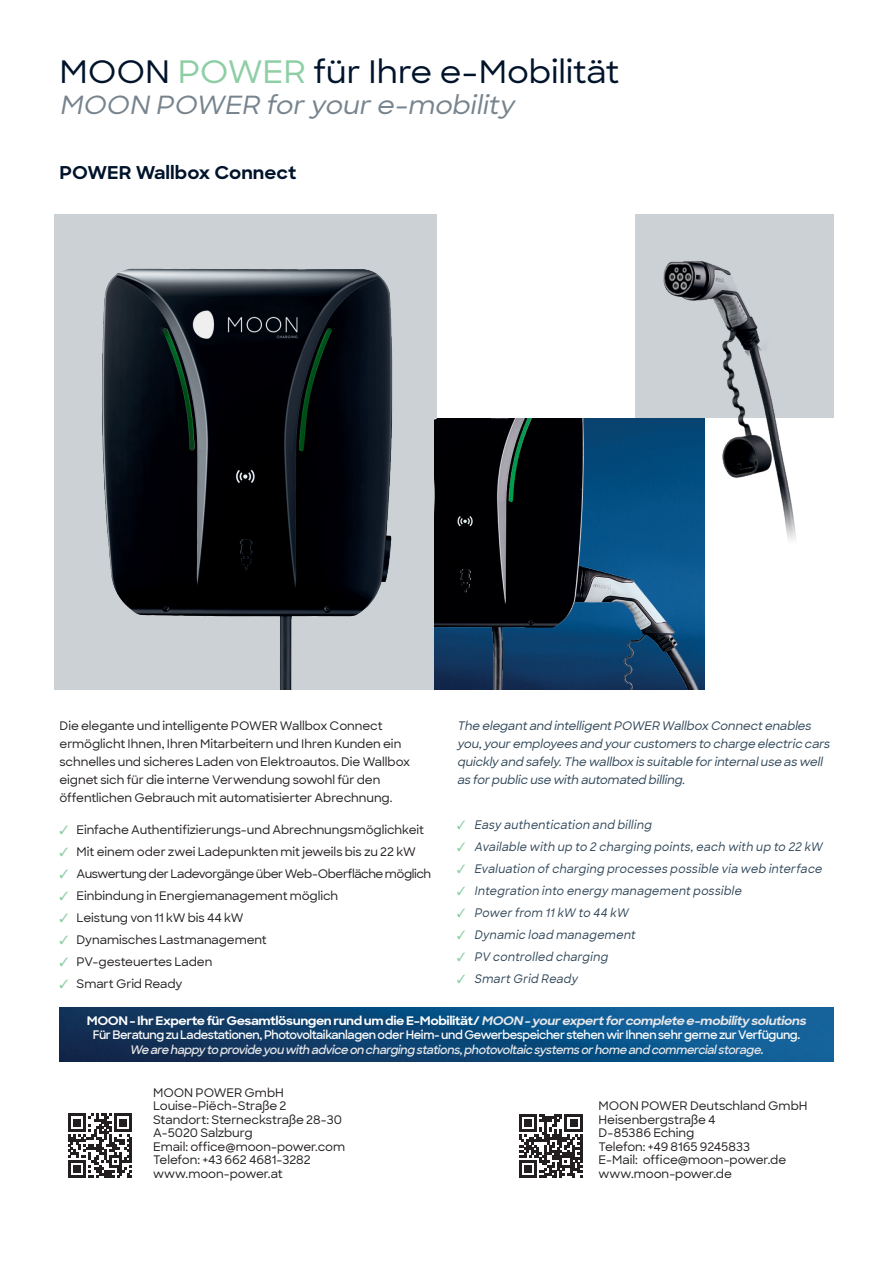
<style>
.page{position:relative;width:893px;height:1263px;background:#fff}
.page>*{position:absolute;margin:0;border:0;box-sizing:border-box;transform-origin:0 0}
.t1{font:500 31.5px "Sharp Sans";letter-spacing:-.01em;color:#00132a;scale:1.05 1}
.t2{font:italic 500 25.5px "Sharp Sans";color:#77848e;scale:1.05 1}
.t3{font:700 18px "Sharp Sans";color:#00132a;scale:1.05 1}
.t4{font:500 12px/13.5px "Sharp Sans";letter-spacing:-.01em;color:#231f20}
.t5{font:italic 500 12px "Sharp Sans";letter-spacing:-.035em;color:#2e4557;scale:.93 1}
.t6{font:600 12px/14.9px "Sharp Sans";letter-spacing:-.035em;color:#fff;text-align:center}
.t7{font:italic 500 12px/18px "Sharp Sans";letter-spacing:-.035em;color:#2e4557}
.t8{font:italic 600 12px "Sharp Sans";color:#e6e7e9}
.t9{font:500 12px "Sharp Sans";letter-spacing:-.04em;color:#231f20}
.s1{color:#8dcea5}
.s2{font-weight:700}
.s3{font-weight:700;font-style:italic;color:#e6e7e9}
</style>
<div class="page">
<div style="left:635px;top:215px;width:198px;height:203px;background:#cbd1d5"></div>
<div style="left:55px;top:215px;width:382px;height:475px;background:#cbd1d5"></div>
<img style="left:102px;top:268px;width:291px;height:422px">
<img style="left:435px;top:418px;width:269px;height:272px">
<img style="left:609px;top:256px;width:225px;height:296px">
<svg style="left:519px;top:1114px;width:64px;height:64px"></svg>
<svg style="left:68px;top:1114px;width:64px;height:64px"></svg>
<img style="left:60px;top:1008px;width:773px;height:54px">
<h1 class="t1" style="left:60px;top:48px;width:535px">MOON <span class="s1">POWER</span> für Ihre e-Mobilität</h1>
<h2 class="t2" style="left:60px;top:86px;width:435px">MOON POWER foryoure-mobility</h2>
<h3 class="t3" style="left:60px;top:159px;width:227px">POWER Wallbox Connect</h3>
<p class="t4" style="left:60px;top:716px;width:352px;line-height:18px">Die elegante und intelligente POWER Wallbox Connect ermöglicht Ihnen, Ihren Mitarbeitern und Ihren Kunden ein schnelles und sicheres Laden von Elektroautos. Die Wallbox eignet sich für die interne Verwendung sowohl für den öffentlichen Gebrauch mit automatisierter Abrechnung.</p>
<p class="t4" style="left:60px;top:822px;width:366px"><span class="s1">✓</span> Einfache Authentifizierungs-und Abrechnungsmöglichkeit</p>
<p class="t4" style="left:60px;top:844px;width:358px"><span class="s1">✓</span> Mit einem oder zwei Ladepunkten mit jeweils bis zu 22 kW</p>
<p class="t9" style="left:60px;top:864px;width:373px"><span class="s1">✓</span> Auswertung der Ladevorgänge über Web-Oberfläche möglich</p>
<p class="t4" style="left:60px;top:888px;width:280px"><span class="s1">✓</span> Einbindung in Energiemanagement möglich</p>
<p class="t4" style="left:60px;top:910px;width:186px"><span class="s1">✓</span> Leistung von 11 kW bis 44 kW</p>
<p class="t4" style="left:60px;top:932px;width:209px"><span class="s1">✓</span> Dynamisches Lastmanagement</p>
<p class="t4" style="left:60px;top:954px;width:154px"><span class="s1">✓</span> PV-gesteuertes Laden</p>
<p class="t4" style="left:60px;top:976px;width:124px"><span class="s1">✓</span> Smart Grid Ready</p>
<p class="t7" style="left:457px;top:716px;width:377px">The elegantand intelligentPOWER Wallbox Connectenables you,youremployeesand yourcustomersto charge electric cars quickly and safely.The wallbox issuitable forinternaluse aswell asforpublic use with automated billing.</p>
<p class="t5" style="left:457px;top:816px;width:214px"><span class="s1">✓</span> Easy authentication and billing</p>
<p class="t5" style="left:457px;top:838px;width:397px"><span class="s1">✓</span> Available with up to 2 charging points,each with up to 22 kW</p>
<p class="t5" style="left:457px;top:860px;width:397px"><span class="s1">✓</span> Evaluation ofcharging processes possible via web interface</p>
<p class="t5" style="left:457px;top:882px;width:310px"><span class="s1">✓</span> Integration into energy managementpossible</p>
<p class="t5" style="left:457px;top:904px;width:189px"><span class="s1">✓</span> Powerfrom 11kW to 44 kW</p>
<p class="t5" style="left:457px;top:926px;width:196px"><span class="s1">✓</span> Dynamic load management</p>
<p class="t5" style="left:457px;top:948px;width:167px"><span class="s1">✓</span> PV controlled charging</p>
<p class="t5" style="left:457px;top:970px;width:131px"><span class="s1">✓</span> SmartGrid Ready</p>
<p class="t6" style="left:87px;top:1012px;width:724px"><span class="s2">MOON - Ihr Experte für Gesamtlösungen rund um die E-Mobilität/</span> <span class="s3">MOON -yourexpertforcomplete e-mobility solutions<br></span>Für Beratung zu Ladestationen, Photovoltaikanlagen oder Heim- und Gewerbespeicher stehen wir Ihnen sehr gerne zur Verfügung.</p>
<p class="t8" style="left:130px;top:1041px;width:638px">We are happy to provide youwithadvice oncharging stations,photovoltaicsystemsorhome and commercialstorage.</p>
<p class="t4" style="left:153px;top:1085px;width:194px">MOON POWER GmbH<br>Louise-Piëch-Straße 2<br>Standort: Sterneckstraße 28-30<br>A-5020 Salzburg<br>Email: office@moon-power.com<br>Telefon: +43 662 4681-3282 www.moon-power.at</p>
<p class="t4" style="left:598px;top:1099px;width:211px">MOON POWER Deutschland GmbH<br>Heisenbergstraße 4<br>D-85386 Eching<br>Telefon: +49 8165 9245833<br>E-Mail: office@moon-power.de www.moon-power.de</p>
</div>
